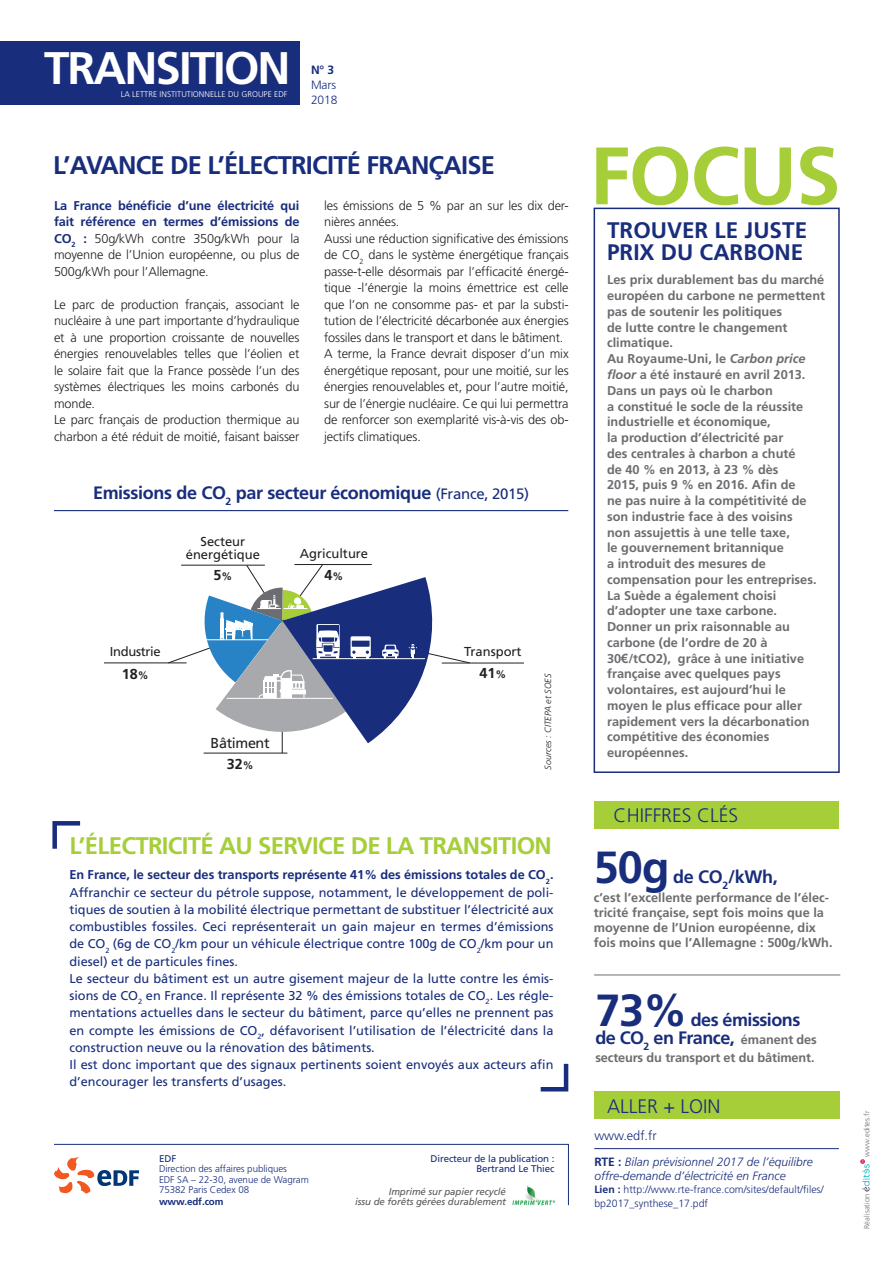
<style>
.page{position:relative;width:893px;height:1263px;background:#fff}
.page>*{position:absolute;margin:0;border:0;box-sizing:border-box;transform-origin:0 0}
.t1{font:700 81.3px "Frutiger";letter-spacing:-.02em;color:#a6ce39}
.t2{font:700 45.6px "Frutiger";letter-spacing:-.04em;color:#fff}
.t3{font:700 45px "Frutiger";color:#182d7c}
.t4{font:700 25.5px "Frutiger";letter-spacing:-.03em;color:#182d7c}
.t5{font:700 24px "Frutiger";letter-spacing:-.03em;color:#a6ce39}
.t6{font:700 22.5px/22.5px "Frutiger";color:#182d7c}
.t7{font:300 19.5px "Frutiger";color:#182d7c}
.t8{font:700 18px "Frutiger";letter-spacing:-.02em;color:#182d7c}
.t9{font:700 14.4px "Frutiger";color:#231f20}
.t10{font:14.4px "Frutiger";letter-spacing:-.025em;color:#231f20}
.t11{font:12.9px/12.9px "Frutiger";color:#231f20;text-align:center}
.t12{font:12.9px "Frutiger";letter-spacing:-.025em;color:#231f20}
.t13{font:300 12.75px/16.5px "Frutiger";letter-spacing:-.01em;color:#231f20;text-align:justify}
.t14{font:700 12.75px/15.8px "Frutiger";color:#6c6d70}
.t15{font:12.75px/17.2px "Frutiger";color:#182d7c;text-align:justify}
.t16{font:700 12.75px "Frutiger";color:#182d7c}
.t17{font:300 12.75px "Frutiger";color:#182d7c}
.t18{font:italic 300 12px/13.5px "Frutiger";color:#182d7c}
.t19{font:300 12px "Frutiger";letter-spacing:-.01em;color:#182d7c}
.t20{font:700 12px "Frutiger";color:#182d7c}
.t21{font:300 10.5px/13.5px "Frutiger";color:#182d7c}
.t22{font:300 9.75px "Frutiger";letter-spacing:-.005em;color:#182d7c}
.t23{font:italic 9.75px "Frutiger";letter-spacing:-.01em;color:#57585a}
.t24{font:9.75px "Frutiger";letter-spacing:-.01em;color:#182d7c}
.t25{font:700 9.75px "Frutiger";letter-spacing:-.005em;color:#182d7c}
.t26{font:italic 300 9px "Frutiger";color:#231f20}
.t27{font:300 8.25px "Frutiger";letter-spacing:.005em;color:#fff}
.t28{font:300 7.5px "Frutiger";letter-spacing:.01em;color:#6c6d70}
.s1{font-weight:700;color:#182d7c}
.s2{font-weight:400;font-size:15px}
.s3{font-size:10.8px}
.s4{font-style:italic}
.s5{font-family:"Arial"}
.s6{font-size:12.75px;color:#6c6d70}
.s7{font-weight:700;font-style:normal}
.s8{font-weight:700}
</style>
<div class="page">
<svg style="left:54px;top:1143px;width:515px;height:63px"></svg>
<div style="left:594px;top:208px;width:246px;height:565px;border:2px solid #182d7c"></div>
<div style="left:0;top:42px;width:299px;height:63px;background:#182d7c"></div>
<svg style="left:52px;top:821px;width:29px;height:28px"></svg>
<svg style="left:540px;top:1063px;width:29px;height:29px"></svg>
<div style="left:594px;top:1091px;width:246px;height:27px;background:#a6ce39"></div>
<hr style="left:594px;top:1148px;width:245px;height:1px;background:#182d7c">
<img style="left:510px;top:1182px;width:46px;height:24px">
<svg style="left:860px;top:1159px;width:10px;height:32px"></svg>
<div style="left:594px;top:801px;width:245px;height:27px;background:#a6ce39"></div>
<hr style="left:594px;top:974px;width:246px;height:1px;background:#6c6d70">
<hr style="left:442px;top:663px;width:82px;height:1px;background:#231f20">
<hr style="left:105px;top:663px;width:81px;height:1px;background:#231f20">
<hr style="left:282px;top:621px;width:1px;height:132px;background:#231f20">
<hr style="left:204px;top:753px;width:83px;height:1px;background:#231f20">
<svg style="left:168px;top:564px;width:302px;height:179px"></svg>
<hr style="left:54px;top:510px;width:514px;height:1px;background:#182d7c">
<p class="t2" style="left:44px;top:42px;width:248px">TRANSITION</p>
<p class="t27" style="left:121px;top:89px;width:168px">LA LETTRE INSTITUTIONNELLE DU GROUPE EDF</p>
<p class="t20" style="left:311px;top:63px;width:25px">N° 3</p>
<p class="t19" style="left:311px;top:78px;width:26px">Mars</p>
<p class="t19" style="left:311px;top:93px;width:28px">2018</p>
<p class="t4" style="left:53px;top:150px;width:443px">L’AVANCE DE L’ÉLECTRICITÉ FRANÇAISE</p>
<p class="t13" style="left:324px;top:197px;width:246px">les émissions de 5 % par an sur les dix der&shy;nières années.</p>
<p class="t13" style="left:324px;top:230px;width:246px">Aussi une réduction significative des émissions de CO<sub>2</sub> dans le système énergétique français passe-t-elle désormais par l’efficacité énergé&shy;tique -l’énergie la moins émettrice est celle que l’on ne consomme pas- et par la substi&shy;tution de l’électricité décarbonée aux énergies fossiles dans le transport et dans le bâtiment.</p>
<p class="t13" style="left:324px;top:346px;width:246px">A terme, la France devrait disposer d’un mix énergétique reposant, pour une moitié, sur les énergies renouvelables et, pour l’autre moitié, sur de l’énergie nucléaire. Ce qui lui permettra de renforcer son exemplarité vis-à-vis des ob&shy;jectifs climatiques.</p>
<p class="t13" style="left:54px;top:197px;width:247px"><span class="s1">La France bénéficie d’une électricité qui fait référence en termes d’émissions de CO</span><sub>2</sub> <span class="s1">:</span> 50g/kWh contre 350g/kWh pour la moyenne de l’Union européenne, ou plus de 500g/kWh pour l’Allemagne.</p>
<p class="t13" style="left:54px;top:296px;width:247px">Le parc de production français, associant le nucléaire à une part importante d’hydraulique et à une proportion croissante de nouvelles énergies renouvelables telles que l’éolien et le solaire fait que la France possède l’un des systèmes électriques les moins carbonés du monde.</p>
<p class="t13" style="left:54px;top:412px;width:247px">Le parc français de production thermique au charbon a été réduit de moitié, faisant baisser</p>
<p class="t8" style="left:93px;top:482px;width:438px">Emissions de CO<sub>2</sub> par secteur économique <span class="s2">(France, 2015)</span></p>
<p class="t11" style="left:186px;top:535px;width:76px">Secteur énergétique</p>
<p class="t11" style="left:300px;top:547px;width:70px">Agriculture</p>
<p class="t9" style="left:213px;top:566px;width:20px">5<span class="s3">%</span></p>
<p class="t9" style="left:325px;top:566px;width:20px">4<span class="s3">%</span></p>
<p class="t12" style="left:110px;top:644px;width:52px">Industrie</p>
<p class="t9" style="left:122px;top:665px;width:28px">18<span class="s3">%</span></p>
<p class="t9" style="left:480px;top:665px;width:28px">41<span class="s3">%</span></p>
<p class="t11" style="left:464px;top:645px;width:59px">Transport</p>
<p class="t10" style="left:211px;top:734px;width:61px">Bâtiment</p>
<p class="t9" style="left:227px;top:755px;width:28px">32<span class="s3">%</span></p>
<p class="t26" style="left:543px;top:770px;width:98px;rotate:-90deg">Sources : CITEPA et SOES</p>
<p class="t5" style="left:69px;top:831px;width:484px">L’ÉLECTRICITÉ AU SERVICE DE LA TRANSITION</p>
<p class="t16" style="left:69px;top:867px;width:486px">En France, le secteur des transports représente 41% des émissions totales de CO<sub>2</sub>.</p>
<p class="t15" style="left:69px;top:883px;width:486px">Affranchir ce secteur du pétrole suppose, notamment, le développement de poli&shy;tiques de soutien à la mobilité électrique permettant de substituer l’électricité aux combustibles fossiles. Ceci représenterait un gain majeur en termes d’émissions de CO<sub>2</sub> (6g de CO<sub>2</sub>/km pour un véhicule électrique contre 100g de CO<sub>2</sub>/km pour un diesel) et de particules fines.</p>
<p class="t15" style="left:69px;top:970px;width:486px">Le secteur du bâtiment est un autre gisement majeur de la lutte contre les émis&shy;sions de CO<sub>2</sub> en France. Il représente 32 % des émissions totales de CO<sub>2</sub>. Les régle&shy;mentations actuelles dans le secteur du bâtiment, parce qu’elles ne prennent pas en compte les émissions de CO<sub>2</sub>, défavorisent l’utilisation de l’électricité dans la construction neuve ou la rénovation des bâtiments.</p>
<p class="t15" style="left:69px;top:1056px;width:486px">Il est donc important que des signaux pertinents soient envoyés aux acteurs afin d’encourager les transferts d’usages.</p>
<p class="t24" style="left:159px;top:1153px;width:19px">EDF</p>
<p class="t22" style="left:159px;top:1163px;width:129px">Direction des affaires publiques</p>
<p class="t22" style="left:159px;top:1174px;width:151px">EDF SA – 22-30, avenue de Wagram</p>
<p class="t22" style="left:159px;top:1184px;width:92px">75382 Paris Cedex 08</p>
<p class="t25" style="left:159px;top:1196px;width:66px">www.edf.com</p>
<p class="t24" style="left:430px;top:1153px;width:126px">Directeur de la publication :</p>
<p class="t24" style="left:476px;top:1163px;width:80px">Bertrand Le Thiec</p>
<p class="t23" style="left:389px;top:1185px;width:119px">Imprimé sur papier recyclé</p>
<p class="t23" style="left:355px;top:1196px;width:152px">issu de forêts gérées durablement</p>
<p class="t1" style="left:590px;top:128px;width:252px">FOCUS</p>
<p class="t6" style="left:607px;top:218px;width:202px">TROUVER LE JUSTE<br>PRIX DU CARBONE</p>
<p class="t14" style="left:607px;top:272px;width:219px">Les prix durablement bas du marché européen du carbone ne permettent pas de soutenir les politiques<br>de lutte contre le changement climatique.</p>
<p class="t14" style="left:607px;top:351px;width:200px;text-align:justify">Au Royaume-Uni, le <span class="s4">Carbon price floor</span> a été instauré en avril 2013.<br>Dans un pays où le charbon</p>
<p class="t14" style="left:607px;top:398px;width:198px">a constitué le socle de la réussite industrielle et économique,</p>
<p class="t14" style="left:607px;top:430px;width:178px">la production d’électricité par</p>
<p class="t14" style="left:607px;top:445px;width:190px">des centrales à charbon a chuté</p>
<p class="t14" style="left:607px;top:461px;width:211px">de 40 % en 2013, à 23 % dès<br>2015, puis 9 % en 2016. Afin de<br>ne pas nuire à la compétitivité de son industrie face à des voisins non assujettis à une telle taxe,<br>le gouvernement britannique<br>a introduit des mesures de compensation pour les entreprises.</p>
<p class="t14" style="left:607px;top:587px;width:172px">La Suède a également choisi d’adopter une taxe carbone.</p>
<p class="t14" style="left:607px;top:619px;width:184px">Donner un prix raisonnable au carbone (de l’ordre de 20 à</p>
<p class="t14" style="left:607px;top:650px;width:204px">30<span class="s5">€</span>/tCO2), grâce à une initiative française avec quelques pays volontaires, est aujourd’hui le moyen le plus efficace pour aller rapidement vers la décarbonation compétitive des économies européennes.</p>
<p class="t7" style="left:614px;top:805px;width:126px">CHIFFRES CLÉS</p>
<p class="t3" style="left:594px;top:841px;width:77px">50g</p>
<p class="t8" style="left:673px;top:866px;width:106px">de CO<sub>2</sub>/kWh,</p>
<p class="t14" style="left:594px;top:890px;width:240px;line-height:15px">c’est l’excellente performance de l’élec&shy;tricité française, sept fois moins que la moyenne de l’Union européenne, dix fois moins que l’Allemagne : 500g/kWh.</p>
<p class="t3" style="left:595px;top:984px;width:94px">73%</p>
<p class="t8" style="left:691px;top:1009px;width:111px">des émissions</p>
<p class="t8" style="left:595px;top:1027px;width:223px">de CO<sub>2</sub> en France, <span class="s6">émanent des</span></p>
<p class="t14" style="left:595px;top:1049px;width:221px">secteurs du transport et du bâtiment.</p>
<p class="t7" style="left:607px;top:1095px;width:115px">ALLER + LOIN</p>
<p class="t17" style="left:594px;top:1128px;width:64px">www.edf.fr</p>
<p class="t18" style="left:594px;top:1155px;width:220px"><span class="s7">RTE :</span> Bilan prévisionnel 2017 de l’équilibre offre-demande d’électricité en France</p>
<p class="t21" style="left:594px;top:1183px;width:231px"><span class="s8">Lien :</span> http://www.rte-france.com/sites/default/files/ bp2017_synthese_17.pdf</p>
<p class="t28" style="left:863px;top:1157px;width:47px;rotate:-90deg">www.edites.fr</p>
<p class="t28" style="left:863px;top:1229px;width:36px;rotate:-90deg">Réalisation</p>
</div>
